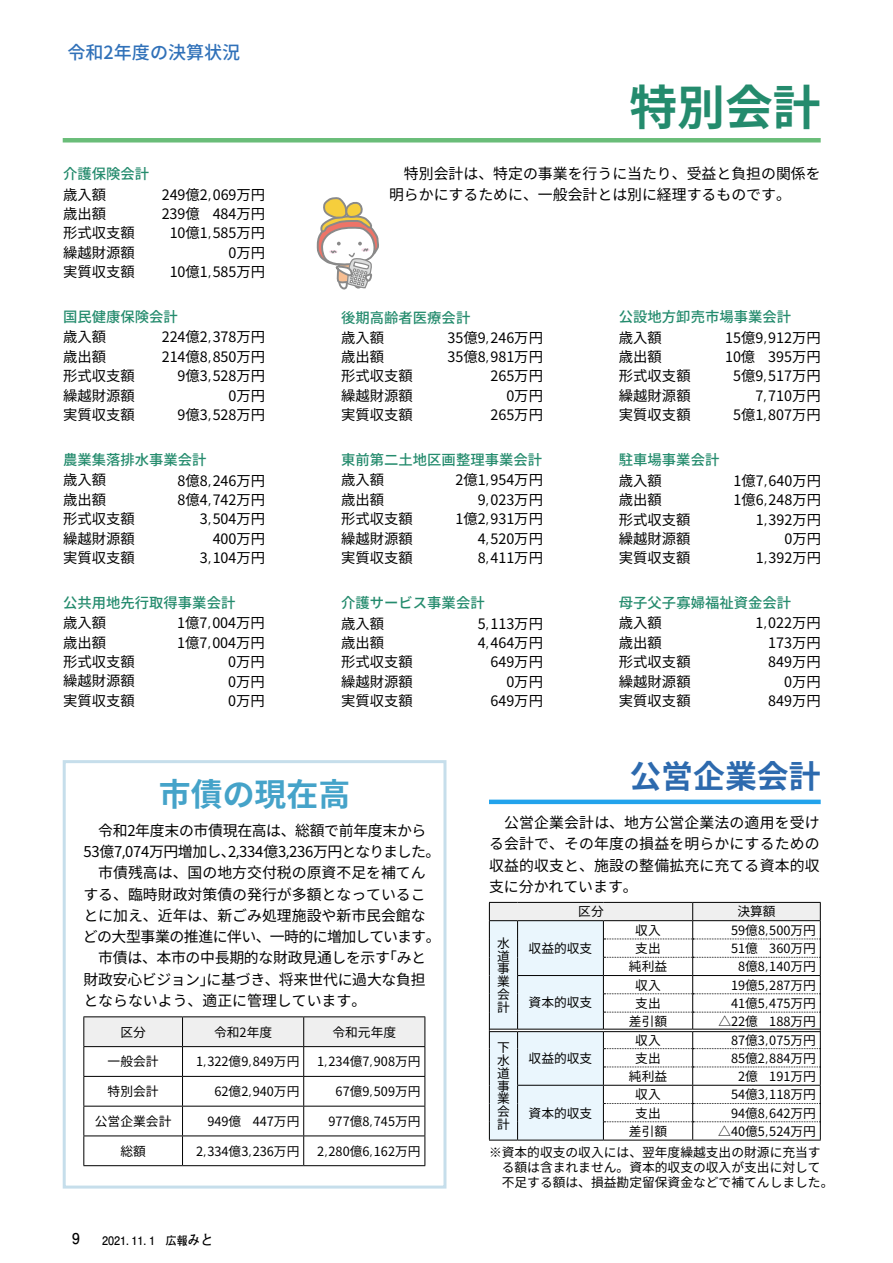
<style>
.page{position:relative;width:893px;height:1263px;background:#fff}
.page>*{position:absolute;margin:0;border:0;box-sizing:border-box;transform-origin:0 0}
.t1{font:700 47.85px "Source Han Sans JP";color:#248b6d}
.t2{font:700 31.95px "Source Han Sans JP";color:#2d6aae}
.t3{font:700 31.95px "Source Han Sans JP";color:#45a3c9}
.t4{font:500 18px "Source Han Sans JP";color:#3071b9}
.t5{font:14.85px/21.3px "Source Han Sans JP";color:#000}
.t6{font:14.85px/21.3px "Source Han Sans JP";letter-spacing:-.02em;color:#000}
.t7{font:14.85px "Source Han Sans JP";letter-spacing:-.035em;color:#000}
.t8{font:700 14.85px "Futo Go B101 Pro";color:#000;scale:.92 1}
.t9{font:14.4px/19.4px "Source Han Sans JP";color:#000}
.t10{font:500 14.4px "Source Han Sans JP";color:#248b6d}
.t11{font:12.75px/12.8px "Source Han Sans JP";color:#000;text-align:justify}
.t12{font:700 11.7px "Futo Go B101 Pro";color:#000;scale:.93 1}
.s1{font-family:"Koz Go Pr 6 N"}
.s2{font-size:13.8px}
</style>
<div class="page">
<div style="left:63px;top:760px;width:383px;height:428px;border:3px solid #c6deeb"></div>
<svg style="left:489px;top:902px;width:332px;height:239px"></svg>
<div style="left:63px;top:138px;width:758px;height:5px;background:#6abd79"></div>
<hr style="left:489px;top:800px;width:332px;height:4px;background:#22a3ec">
<hr style="left:83px;top:1016px;width:100px;height:1px;background:#000">
<hr style="left:183px;top:1016px;width:121px;height:1px;background:#000">
<hr style="left:304px;top:1016px;width:121px;height:1px;background:#000">
<svg style="left:83px;top:1017px;width:343px;height:149px"></svg>
<hr style="left:304px;top:1076px;width:121px;height:1px;background:#000">
<hr style="left:304px;top:1106px;width:121px;height:1px;background:#000">
<hr style="left:304px;top:1135px;width:121px;height:1px;background:#000">
<hr style="left:304px;top:1165px;width:121px;height:1px;background:#000">
<svg style="left:316px;top:197px;width:63px;height:92px"></svg>
<p class="t4" style="left:67px;top:42px;width:174px">令和2年度の決算状況</p>
<p class="t10" style="left:63px;top:166px;width:88px">介護保険会計</p>
<p class="t9" style="left:63px;top:185px;width:73px">歳入額<br>歳出額<br>形式収支額繰越財源額実質収支額</p>
<p class="t9" style="left:162px;top:185px;width:105px;text-align:right">249億2<span class="s1">,</span>069万円<br>484万円</p>
<p class="t9" style="left:162px;top:204px;width:40px">239億</p>
<p class="t9" style="left:170px;top:224px;width:97px">10億1<span class="s1">,</span>585万円</p>
<p class="t9" style="left:229px;top:243px;width:38px">0万円</p>
<p class="t9" style="left:170px;top:262px;width:97px">10億1<span class="s1">,</span>585万円</p>
<p class="t10" style="left:63px;top:309px;width:116px">国民健康保険会計</p>
<p class="t9" style="left:63px;top:328px;width:73px">歳入額<br>歳出額<br>形式収支額繰越財源額実質収支額</p>
<p class="t9" style="left:162px;top:328px;width:105px;text-align:right">224億2<span class="s1">,</span>378万円<br>214億8<span class="s1">,</span>850万円億9 3<span class="s1">,</span>528万円<br>0万円<br>億9 3<span class="s1">,</span>528万円</p>
<p class="t10" style="left:63px;top:452px;width:145px">農業集落排水事業会計</p>
<p class="t9" style="left:63px;top:471px;width:73px">歳入額<br>歳出額<br>形式収支額繰越財源額実質収支額</p>
<p class="t9" style="left:178px;top:471px;width:89px;text-align:right">億8 8<span class="s1">,</span>246万円億8 4<span class="s1">,</span>742万円<br>3<span class="s1">,</span>504万円<br>400万円<br>3<span class="s1">,</span>104万円</p>
<p class="t10" style="left:63px;top:595px;width:174px">公共用地先行取得事業会計</p>
<p class="t9" style="left:63px;top:614px;width:73px">歳入額<br>歳出額<br>形式収支額繰越財源額実質収支額</p>
<p class="t9" style="left:177px;top:614px;width:89px;text-align:right">億1 7<span class="s1">,</span>004万円億1 7<span class="s1">,</span>004万円<br>0万円<br>0万円<br>0万円</p>
<h1 class="t1" style="left:629px;top:80px;width:193px">特別会計</h1>
<p class="t5" style="left:389px;top:163px;width:433px">　特別会計は、特定の事業を行うに当たり、受益と負担の関係を明らかにするために、一般会計とは別に経理するものです。</p>
<p class="t10" style="left:341px;top:309px;width:131px">後期高齢者医療会計</p>
<p class="t9" style="left:341px;top:328px;width:73px">歳入額<br>歳出額<br>形式収支額繰越財源額実質収支額</p>
<p class="t9" style="left:447px;top:328px;width:97px;text-align:right">35億9<span class="s1">,</span>246万円<br>35億8<span class="s1">,</span>981万円<br>265万円<br>0万円<br>265万円</p>
<p class="t10" style="left:341px;top:452px;width:202px">東前第二土地区画整理事業会計</p>
<p class="t9" style="left:341px;top:471px;width:73px">歳入額<br>歳出額<br>形式収支額繰越財源額実質収支額</p>
<p class="t9" style="left:455px;top:471px;width:89px;text-align:right">億2 1<span class="s1">,</span>954万円<br>9<span class="s1">,</span>023万円<br>億1 2<span class="s1">,</span>931万円<br>4<span class="s1">,</span>520万円<br>8<span class="s1">,</span>411万円</p>
<p class="t10" style="left:341px;top:595px;width:145px">介護サービス事業会計</p>
<p class="t9" style="left:341px;top:614px;width:73px">歳入額<br>歳出額<br>形式収支額繰越財源額実質収支額</p>
<p class="t9" style="left:478px;top:614px;width:67px;text-align:right">5<span class="s1">,</span>113万円<br>4<span class="s1">,</span>464万円<br>649万円<br>0万円<br>649万円</p>
<p class="t10" style="left:619px;top:309px;width:174px">公設地方卸売市場事業会計</p>
<p class="t9" style="left:619px;top:328px;width:73px">歳入額<br>歳出額<br>形式収支額繰越財源額実質収支額</p>
<p class="t9" style="left:725px;top:328px;width:97px;text-align:right">15億9<span class="s1">,</span>912万円<br>395万円</p>
<p class="t9" style="left:725px;top:347px;width:32px">10億</p>
<p class="t9" style="left:733px;top:367px;width:89px">億5 9<span class="s1">,</span>517万円</p>
<p class="t9" style="left:755px;top:386px;width:67px">7<span class="s1">,</span>710万円</p>
<p class="t9" style="left:733px;top:405px;width:89px">億5 1<span class="s1">,</span>807万円</p>
<p class="t10" style="left:619px;top:452px;width:102px">駐車場事業会計</p>
<p class="t9" style="left:619px;top:471px;width:73px">歳入額<br>歳出額<br>形式収支額繰越財源額実質収支額</p>
<p class="t9" style="left:733px;top:471px;width:89px;text-align:right">億1 7<span class="s1">,</span>640万円億1 6<span class="s1">,</span>248万円<br>1<span class="s1">,</span>392万円<br>0万円<br>1<span class="s1">,</span>392万円</p>
<p class="t10" style="left:619px;top:595px;width:174px">母子父子寡婦福祉資金会計</p>
<p class="t9" style="left:619px;top:614px;width:73px">歳入額<br>歳出額<br>形式収支額繰越財源額実質収支額</p>
<p class="t9" style="left:755px;top:614px;width:67px;text-align:right">1<span class="s1">,</span>022万円<br>173万円<br>849万円<br>0万円<br>849万円</p>
<h2 class="t3" style="left:159px;top:777px;width:193px">市債の現在高</h2>
<p class="t6" style="left:228px;top:820px;width:214px;text-indent:-145px">　令和2年度末の市債現在高は、総額で前年度末から<br>2<span class="s1">,</span>334億3<span class="s1">,</span>236万円となりました。</p>
<p class="t6" style="left:83px;top:841px;width:154px">53億7<span class="s1">,</span>074万円増加し、</p>
<p class="t5" style="left:83px;top:862px;width:344px">　市債残高は、国の地方交付税の原資不足を補てん</p>
<p class="t5" style="left:83px;top:884px;width:344px">する、臨時財政対策債の発行が多額となっているこ</p>
<p class="t5" style="left:83px;top:905px;width:344px">とに加え、近年は、新ごみ処理施設や新市民会館な</p>
<p class="t7" style="left:83px;top:928px;width:359px">どの大型事業の推進に伴い、一時的に増加しています。</p>
<p class="t5" style="left:382px;top:947px;width:45px">「みと</p>
<p class="t6" style="left:207px;top:947px;width:221px;text-indent:-123px">　市債は、本市の中長期的な財政見通しを示す<br>に基づき、将来世代に過大な負担</p>
<p class="t5" style="left:83px;top:969px;width:284px">財政安心ビジョン」<br>とならないよう、適正に管理しています。</p>
<p class="t11" style="left:332px;top:1026px;width:65px">令和元年度</p>
<p class="t11" style="left:214px;top:1026px;width:60px">令和2年度</p>
<p class="t11" style="left:120px;top:1026px;width:27px">区分</p>
<p class="t11" style="left:108px;top:1055px;width:53px">一般会計</p>
<p class="t11" style="left:196px;top:1055px;width:105px">1<span class="s1">,</span>322億9<span class="s1">,</span>849万円</p>
<p class="t11" style="left:317px;top:1055px;width:105px">1<span class="s1">,</span>234億7<span class="s1">,</span>908万円</p>
<p class="t11" style="left:108px;top:1085px;width:53px">特別会計</p>
<p class="t11" style="left:214px;top:1085px;width:86px">62億2<span class="s1">,</span>940万円</p>
<p class="t11" style="left:336px;top:1085px;width:86px">67億9<span class="s1">,</span>509万円</p>
<p class="t11" style="left:95px;top:1115px;width:78px">公営企業会計</p>
<p class="t11" style="left:207px;top:1115px;width:35px">949億</p>
<p class="t11" style="left:253px;top:1115px;width:48px">447万円</p>
<p class="t11" style="left:329px;top:1115px;width:94px">977億8<span class="s1">,</span>745万円</p>
<p class="t11" style="left:120px;top:1145px;width:27px">総額</p>
<p class="t11" style="left:196px;top:1145px;width:105px">2<span class="s1">,</span>334億3<span class="s1">,</span>236万円</p>
<p class="t11" style="left:317px;top:1145px;width:105px">2<span class="s1">,</span>280億6<span class="s1">,</span>162万円</p>
<p class="t8" style="left:72px;top:1226px;width:10px">9</p>
<p class="t12" style="left:102px;top:1231px;width:121px">2021. 11. 　1 広報<span class="s2">みと</span></p>
<h2 class="t2" style="left:629px;top:758px;width:193px">公営企業会計</h2>
<p class="t5" style="left:489px;top:812px;width:332px;text-align:justify">　公営企業会計は、地方公営企業法の適用を受ける会計で、その年度の損益を明らかにするための収益的収支と、施設の整備拡充に充てる資本的収支に分かれています。</p>
<p class="t11" style="left:578px;top:905px;width:27px">区分</p>
<p class="t11" style="left:737px;top:905px;width:40px">決算額</p>
<p class="t11" style="left:497px;top:937px;width:14px">水道事業会計</p>
<p class="t11" style="left:529px;top:942px;width:65px">収益的収支</p>
<p class="t11" style="left:529px;top:996px;width:65px">資本的収支</p>
<p class="t11" style="left:635px;top:924px;width:27px">収入</p>
<p class="t11" style="left:635px;top:942px;width:27px">支出</p>
<p class="t11" style="left:629px;top:960px;width:40px">純利益</p>
<p class="t11" style="left:635px;top:979px;width:27px">収入</p>
<p class="t11" style="left:635px;top:997px;width:27px">支出</p>
<p class="t11" style="left:629px;top:1015px;width:40px">差引額</p>
<p class="t11" style="left:731px;top:924px;width:86px">59億8<span class="s1">,</span>500万円</p>
<p class="t11" style="left:731px;top:942px;width:28px">51億</p>
<p class="t11" style="left:769px;top:942px;width:48px">360万円</p>
<p class="t11" style="left:738px;top:960px;width:79px">億8 8<span class="s1">,</span>140万円</p>
<p class="t11" style="left:731px;top:979px;width:86px">19億5<span class="s1">,</span>287万円</p>
<p class="t11" style="left:731px;top:997px;width:86px">41億5<span class="s1">,</span>475万円</p>
<p class="t11" style="left:718px;top:1015px;width:41px">△22億</p>
<p class="t11" style="left:769px;top:1015px;width:48px">188万円</p>
<p class="t11" style="left:497px;top:1041px;width:14px">下水道事業会計</p>
<p class="t11" style="left:529px;top:1052px;width:65px">収益的収支</p>
<p class="t11" style="left:529px;top:1107px;width:65px">資本的収支</p>
<p class="t11" style="left:635px;top:1034px;width:27px">収入</p>
<p class="t11" style="left:635px;top:1052px;width:27px">支出</p>
<p class="t11" style="left:629px;top:1070px;width:40px">純利益</p>
<p class="t11" style="left:635px;top:1088px;width:27px">収入</p>
<p class="t11" style="left:635px;top:1107px;width:27px">支出</p>
<p class="t11" style="left:629px;top:1125px;width:40px">差引額</p>
<p class="t11" style="left:731px;top:1034px;width:86px">87億3<span class="s1">,</span>075万円</p>
<p class="t11" style="left:731px;top:1052px;width:86px">85億2<span class="s1">,</span>884万円</p>
<p class="t11" style="left:738px;top:1070px;width:21px">億2</p>
<p class="t11" style="left:769px;top:1070px;width:48px">191万円</p>
<p class="t11" style="left:731px;top:1088px;width:86px">54億3<span class="s1">,</span>118万円</p>
<p class="t11" style="left:731px;top:1107px;width:86px">94億8<span class="s1">,</span>642万円</p>
<p class="t11" style="left:718px;top:1125px;width:99px">△40億5<span class="s1">,</span>524万円</p>
<p class="t11" style="left:502px;top:1145px;width:333px;line-height:14.9px;text-align:left;text-indent:-13px">※資本的収支の収入には、翌年度繰越支出の財源に充当する額は含まれません。資本的収支の収入が支出に対して不足する額は、損益勘定留保資金などで補てんしました。</p>
</div>
